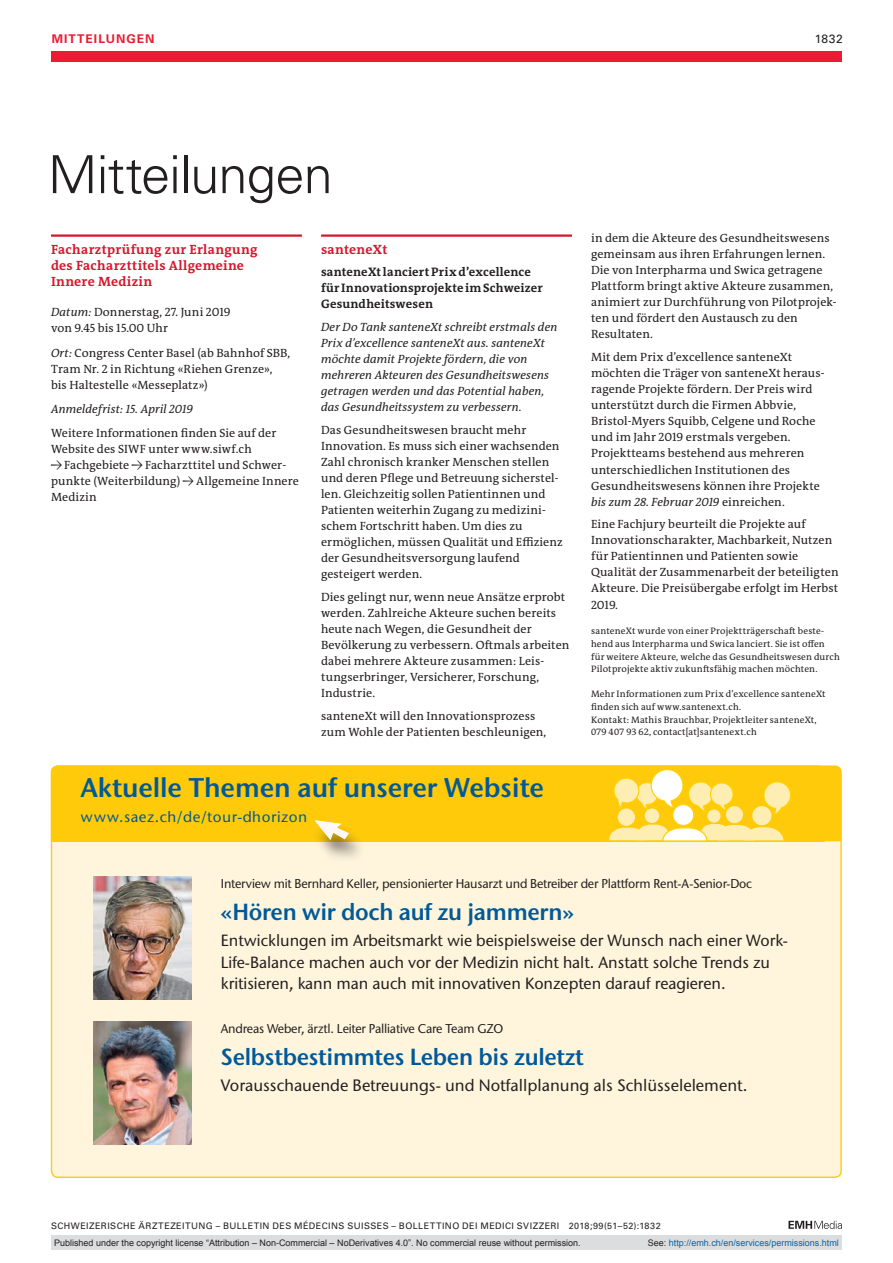
<style>
.page{position:relative;width:893px;height:1263px;background:#fff}
.page>*{position:absolute;margin:0;border:0;box-sizing:border-box;transform-origin:0 0}
.t1{font:300 52.5px "Univers LT Std";letter-spacing:-.02em;color:#231f20}
.t2{font:600 27px "Stone Sans ITC Std";letter-spacing:-.005em;color:#015999}
.t3{font:600 23.25px "Stone Sans ITC Std";letter-spacing:-.015em;color:#015999}
.t4{font:500 16.5px "Stone Sans ITC Std";color:#231f20}
.t5{font:500 16.2px/21.5px "Stone Sans ITC Std";color:#231f20}
.t6{font:500 15px "Stone Sans ITC Std";letter-spacing:.035em;color:#015999}
.t7{font:700 13.5px/16px "The Antiqua B W7";letter-spacing:.025em;color:#d7162e}
.t8{font:500 12.75px "Stone Sans ITC Std";letter-spacing:-.015em;color:#231f20}
.t9{font:700 12.3px/16px "The Antiqua B W7";letter-spacing:.015em;color:#231f20}
.t10{font:12px/16px "The Antiqua B W5 Plain";letter-spacing:.01em;color:#231f20}
.t11{font:italic 12px/16px "The Antiqua B W5 Plain";letter-spacing:.01em;color:#231f20}
.t12{font:700 12px "Univers LT Std";letter-spacing:.085em;color:#ed1a33}
.t13{font:12px "Univers LT Std";color:#231f20}
.t14{font:9.3px/12.8px "The Antiqua B W5 Plain";letter-spacing:.02em;color:#231f20}
.t15{font:9px "Arial";color:#231f20}
.t16{font:9px "Univers LT Std";letter-spacing:.05em;color:#231f20}
.t17{font:9px "Arial";color:#0166b3}
.s1{font-style:italic}
.s2{color:#231f20}
</style>
<div class="page">
<svg style="left:788px;top:1221px;width:54px;height:8px"></svg>
<div style="left:51px;top:51px;width:791px;height:11px;background:#ed1a33"></div>
<hr style="left:51px;top:234px;width:251px;height:3px;background:#d7162e">
<hr style="left:321px;top:234px;width:251px;height:3px;background:#d7162e">
<div style="left:52px;top:766px;width:789px;height:411px;background:#fef5dc;border-radius:6px"></div>
<svg style="left:50px;top:765px;width:775px;height:78px"></svg>
<div style="left:52px;top:766px;width:789px;height:75px;background:#feca0a"></div>
<svg style="left:760px;top:778px;width:34px;height:39px"></svg>
<svg style="left:611px;top:766px;width:125px;height:47px;background:#fedb59"></svg>
<div style="left:707px;top:809px;width:13px;height:13px;background:#ffeeb4;border-radius:50%"></div>
<div style="left:726px;top:806px;width:17px;height:17px;background:#ffeeb4;border-radius:50%"></div>
<div style="left:645px;top:808px;width:14px;height:15px;background:#ffeeb4;border-radius:50%"></div>
<div style="left:618px;top:808px;width:17px;height:18px;background:#ffeeb4;border-radius:50%"></div>
<div style="left:673px;top:804px;width:21px;height:21px;background:#fff;border-radius:50%"></div>
<div style="left:672px;top:804px;width:22px;height:22px;border:1px solid #fed304;border-radius:50%"></div>
<svg style="left:609px;top:824px;width:174px;height:17px;background:#fee793"></svg>
<div style="left:752px;top:806px;width:19px;height:19px;background:#ffeeb4;border-radius:50%"></div>
<div style="left:311px;top:822px;width:55px;height:41px;background:#231f20;opacity:.6"></div>
<svg style="left:314px;top:819px;width:36px;height:22px"></svg>
<img style="left:93px;top:876px;width:98px;height:124px">
<img style="left:93px;top:1021px;width:98px;height:123px">
<div style="left:51px;top:1235px;width:791px;height:15px;background:#dcdddf"></div>
<p class="t12" style="left:52px;top:31px;width:104px">MITTEILUNGEN</p>
<p class="t13" style="left:815px;top:31px;width:30px">1832</p>
<h1 class="t1" style="left:48px;top:143px;width:286px">Mitteilungen</h1>
<p class="t7" style="left:51px;top:242px;width:208px">Facharztprüfung zur Erlangung des Facharzttitels Allgemeine<br>Innere Medizin</p>
<p class="t10" style="left:51px;top:304px;width:181px"><span class="s1">Datum:</span> Donnerstag, 27. Juni 2019 von 9.45 bis 15.00 Uhr</p>
<p class="t10" style="left:51px;top:345px;width:241px"><span class="s1">Ort:</span> Congress Center Basel (ab Bahnhof SBB,<br>Tram Nr. 2 in Richtung «Riehen Grenze», bis Haltestelle «Messeplatz»)</p>
<p class="t11" style="left:51px;top:401px;width:143px">Anmeldefrist: 15. April 2019</p>
<p class="t10" style="left:51px;top:425px;width:227px">Weitere Informationen finden Sie auf der<br>Website des SIWF unter www.siwf.ch</p>
<p class="t10" style="left:51px;top:457px;width:249px">→ Fachgebiete → Facharzttitel und Schwer&shy;punkte (Weiterbildung) → Allgemeine Innere<br>Medizin</p>
<p class="t7" style="left:321px;top:242px;width:68px">santeneXt</p>
<p class="t9" style="left:321px;top:264px;width:223px">santeneXt lanciert Prix d’excellence für Innovationsprojekte im Schweizer<br>Gesundheitswesen</p>
<p class="t11" style="left:321px;top:319px;width:238px">Der Do Tank santeneXt schreibt erstmals den Prix d’excellence santeneXt aus. santeneXt möchte damit Projekte fördern, die von mehreren Akteuren des Gesundheitswesens getragen werden und das Potential haben, das Gesundheitssystem zu verbessern.</p>
<p class="t10" style="left:321px;top:422px;width:243px">Das Gesundheitswesen braucht mehr Innovation. Es muss sich einer wachsenden Zahl chronisch kranker Menschen stellen und deren Pflege und Betreuung sicherstel&shy;len. Gleichzeitig sollen Patientinnen und Patienten weiterhin Zugang zu medizini&shy;schem Fortschritt haben. Um dies zu ermöglichen, müssen Qualität und Effizienz der Gesundheitsversorgung laufend gesteigert werden.</p>
<p class="t10" style="left:321px;top:589px;width:250px">Dies gelingt nur, wenn neue Ansätze erprobt werden. Zahlreiche Akteure suchen bereits heute nach Wegen, die Gesundheit der Bevölkerung zu verbessern. Oftmals arbeiten dabei mehrere Akteure zusammen: Leis&shy;tungserbringer, Versicherer, Forschung, Industrie.</p>
<p class="t10" style="left:321px;top:708px;width:227px">santeneXt will den Innovationsprozess zum Wohle der Patienten beschleunigen,</p>
<h2 class="t2" style="left:81px;top:771px;width:465px">Aktuelle Themen auf unserer Website</h2>
<p class="t6" style="left:81px;top:807px;width:228px">www.saez.ch/de/tour-dhorizon</p>
<p class="t10" style="left:591px;top:230px;width:247px">in dem die Akteure des Gesundheitswesens gemeinsam aus ihren Erfahrungen lernen.<br>Die von Interpharma und Swica getragene Plattform bringt aktive Akteure zusammen, animiert zur Durchführung von Pilotprojek&shy;ten und fördert den Austausch zu den Resultaten.</p>
<p class="t10" style="left:591px;top:349px;width:235px">Mit dem Prix d’excellence santeneXt möchten die Träger von santeneXt heraus&shy;ragende Projekte fördern. Der Preis wird unterstützt durch die Firmen Abbvie, Bristol-Myers Squibb, Celgene und Roche und im Jahr 2019 erstmals vergeben.<br>Projektteams bestehend aus mehreren unterschiedlichen Institutionen des Gesundheitswesens können ihre Projekte <span class="s1">bis zum 28. Februar 2019</span> einreichen.</p>
<p class="t10" style="left:591px;top:516px;width:249px">Eine Fachjury beurteilt die Projekte auf Innovationscharakter, Machbarkeit, Nutzen für Patientinnen und Patienten sowie Qualität der Zusammenarbeit der beteiligten Akteure. Die Preisübergabe erfolgt im Herbst 2019.</p>
<p class="t14" style="left:591px;top:625px;width:250px">santeneXt wurde von einer Projektträgerschaft beste&shy;hend aus Interpharma und Swica lanciert. Sie ist offen für weitere Akteure, welche das Gesundheitswesen durch Pilotprojekte aktiv zukunftsfähig machen möchten.</p>
<p class="t14" style="left:591px;top:688px;width:236px">Mehr Informationen zum Prix d’excellence santeneXt finden sich auf www.santenext.ch.<br>Kontakt: Mathis Brauchbar, Projektleiter santeneXt, 079 407 93 62, contact[at]santenext.ch</p>
<p class="t8" style="left:221px;top:876px;width:533px">Interview mit Bernhard Keller, pensionierter Hausarzt und Betreiber der Plattform Rent-A-Senior-Doc</p>
<h3 class="t3" style="left:221px;top:897px;width:355px">«Hören wir doch auf zu jammern»</h3>
<h3 class="t5" style="left:221px;top:930px;width:568px">Entwicklungen im Arbeitsmarkt wie beispielsweise der Wunsch nach einer Work-<br>Life-Balance machen auch vor der Medizin nicht halt. Anstatt solche Trends zu kritisieren, kann man auch mit innovativen Konzepten darauf reagieren.</h3>
<p class="t8" style="left:221px;top:1020px;width:284px">Andreas Weber, ärztl. Leiter Palliative Care Team GZO</p>
<h3 class="t3" style="left:221px;top:1042px;width:364px">Selbstbestimmtes Leben bis zuletzt</h3>
<h3 class="t4" style="left:221px;top:1075px;width:528px">Vorausschauende Betreuungs- und Notfallplanung als Schlüsselelement.</h3>
<p class="t16" style="left:51px;top:1220px;width:611px">SCHWEIZERISCHE ÄRZTEZEITUNG – BULLETIN DES MÉDECINS SUISSES – BOLLETTINO DEI MEDICI SVIZZERI 2018;99(51–52):1832</p>
<p class="t15" style="left:54px;top:1237px;width:528px">Published under the copyright license “Attribution – Non-Commercial – NoDerivatives 4.0”. No commercial reuse without permission.</p>
<p class="t17" style="left:648px;top:1237px;width:193px"><span class="s2">See:</span> http://emh.ch/en/services/permissions.html</p>
</div>
